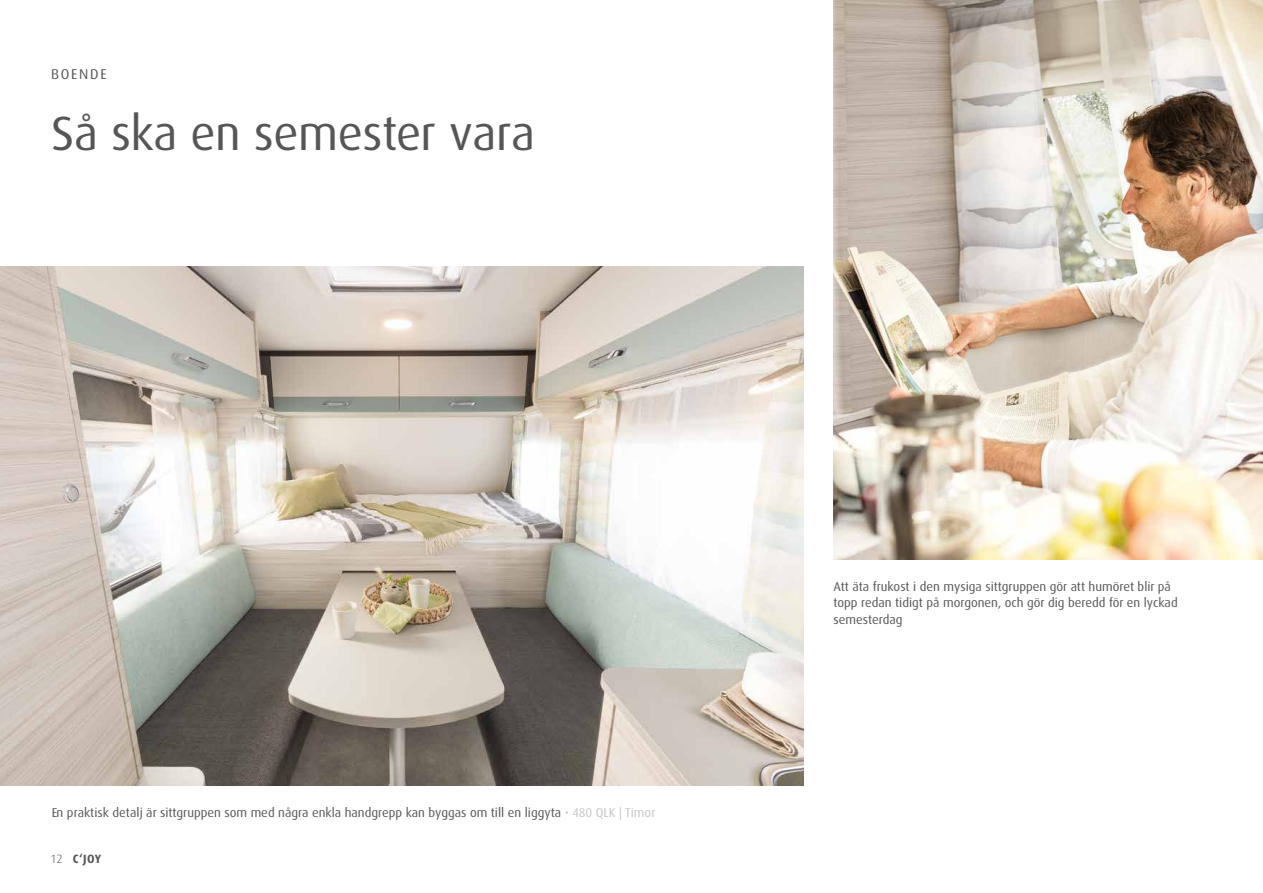
<style>
.page{position:relative;width:1263px;height:893px;background:#fff}
.page>*{position:absolute;margin:0;border:0;box-sizing:border-box;transform-origin:0 0}
.t1{font:48px "Dax OT";letter-spacing:-.01em;color:#565656}
.t2{font:14.25px "Dax Pro";letter-spacing:.12em;color:#565656}
.t3{font:12.75px/16.5px "Dax OT";color:#565656}
.t4{font:700 12px "Dax Pro";color:#565656}
.t5{font:300 12px "Dax OT";color:#565656}
.s1{color:#c5c6c6}
</style>
<div class="page">
<img style="left:0;top:267px;width:804px;height:518px">
<img style="left:833px;top:0;width:430px;height:559px">
<p class="t2" style="left:51px;top:65px;width:57px">BOENDE</p>
<h1 class="t1" style="left:51px;top:103px;width:485px">Så ska en semester vara</h1>
<p class="t3" style="left:51px;top:804px;width:606px">En praktisk detalj är sittgruppen som med några enkla handgrepp kan byggas om till en liggyta <span class="s1">• 480 QLK | Timor</span></p>
<p class="t5" style="left:51px;top:851px;width:13px">12</p>
<p class="t4" style="left:73px;top:851px;width:30px">C‘JOY</p>
<p class="t3" style="left:833px;top:578px;width:346px">Att äta frukost i den mysiga sittgruppen gör att humöret blir på topp redan tidigt på morgonen, och gör dig beredd för en lyckad semesterdag</p>
</div>
